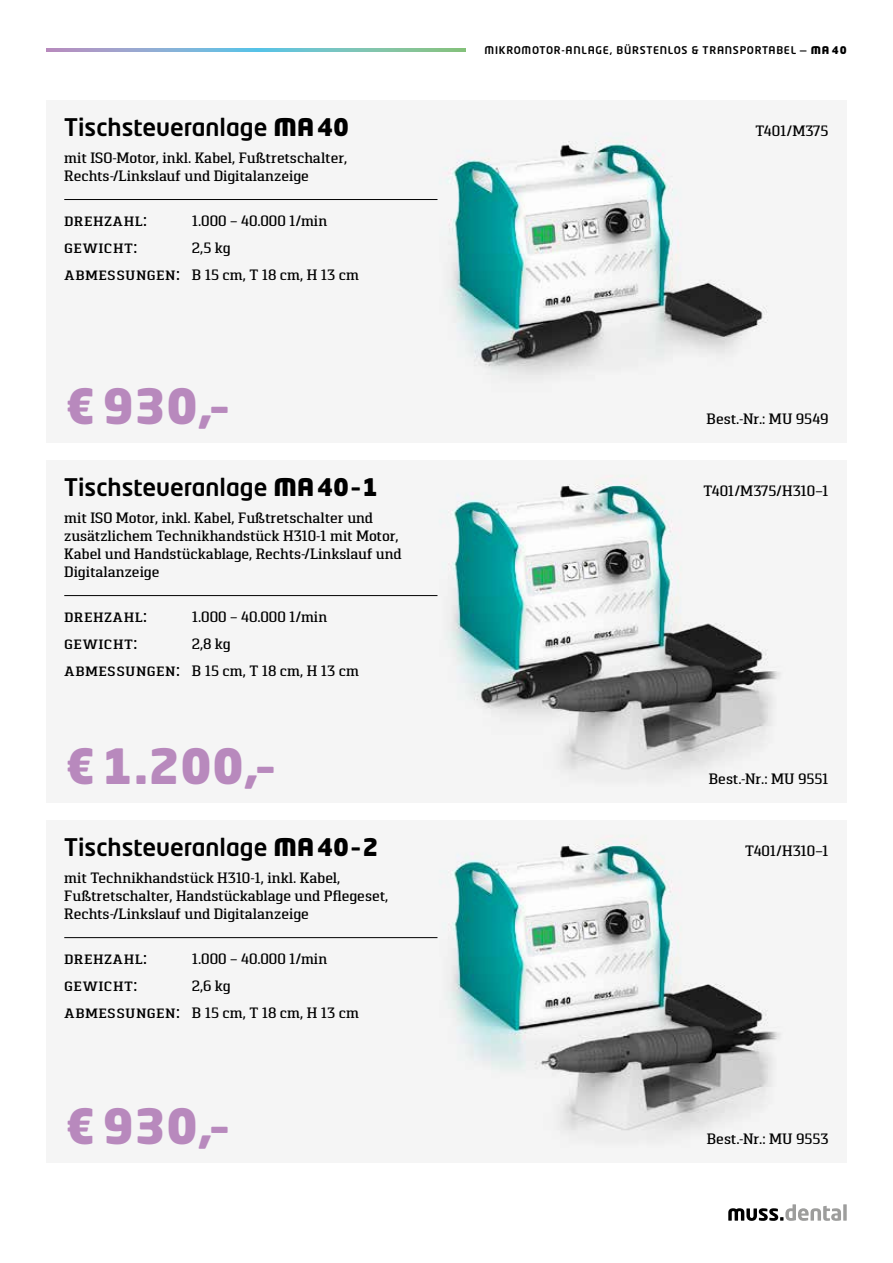
<style>
.page{position:relative;width:893px;height:1263px;background:#fff}
.page>*{position:absolute;margin:0;border:0;box-sizing:border-box;transform-origin:0 0}
.t1{font:900 48px "Neo Tech Std";color:#b889bd}
.t2{font:500 24px "Neo Tech Std";color:#000}
.t3{font:500 18px "Pancetta Serif Pro";letter-spacing:.025em;color:#000}
.t4{font:500 15px/18px "Pancetta Serif Pro";color:#000}
.t5{font:500 10.5px "Neo Tech Std";letter-spacing:.07em;color:#000}
.s1{font-weight:900}
.s2{font-size:18px}
</style>
<div class="page">
<div style="left:46px;top:100px;width:801px;height:342px;background:#f5f5f5"></div>
<div style="left:46px;top:460px;width:801px;height:342px;background:#f5f5f5"></div>
<div style="left:46px;top:820px;width:801px;height:342px;background:#f5f5f5"></div>
<img style="left:422px;top:482px;width:358px;height:290px">
<img style="left:422px;top:842px;width:358px;height:291px">
<img style="left:437px;top:141px;width:331px;height:234px">
<hr style="left:64px;top:199px;width:373px;height:1px;background:#000">
<hr style="left:64px;top:595px;width:373px;height:1px;background:#000">
<hr style="left:64px;top:937px;width:373px;height:1px;background:#000">
<svg style="left:728px;top:1204px;width:113px;height:17px"></svg>
<svg style="left:843px;top:1204px;width:4px;height:17px"></svg>
<svg style="left:46px;top:49px;width:420px;height:3px"></svg>
<h2 class="t2" style="left:64px;top:112px;width:286px">Tischsteueranlage <span class="s1">MA40</span></h2>
<p class="t4" style="left:64px;top:149px;width:285px">mit ISO-Motor, inkl. Kabel, Fußtretschalter,<br>Rechts-/Linkslauf und Digitalanzeige</p>
<p class="t3" style="left:64px;top:210px;width:84px">drehzahl:</p>
<p class="t4" style="left:192px;top:212px;width:137px">1.000 – 40.000 1/min</p>
<p class="t3" style="left:64px;top:237px;width:75px">gewicht:</p>
<p class="t4" style="left:64px;top:235px;width:296px;line-height:27px;text-align:center">2,5 kg<br><span class="s2">abmessungen:</span> B 15 cm, T 18 cm, H 13 cm</p>
<h1 class="t1" style="left:64px;top:375px;width:164px">€930,–</h1>
<h2 class="t2" style="left:64px;top:472px;width:316px">Tischsteueranlage <span class="s1">MA40–1</span></h2>
<p class="t4" style="left:64px;top:509px;width:339px">mit ISO Motor, inkl. Kabel, Fußtretschalter und zusätzlichem Technikhandstück H310-1 mit Motor, Kabel und Handstückablage, Rechts-/Linkslauf und Digitalanzeige</p>
<p class="t3" style="left:64px;top:606px;width:84px">drehzahl:</p>
<p class="t4" style="left:192px;top:608px;width:137px">1.000 – 40.000 1/min</p>
<p class="t3" style="left:64px;top:633px;width:75px">gewicht:</p>
<p class="t4" style="left:64px;top:631px;width:296px;line-height:27px;text-align:center">2,8 kg<br><span class="s2">abmessungen:</span> B 15 cm, T 18 cm, H 13 cm</p>
<h1 class="t1" style="left:64px;top:735px;width:210px">€1.200,–</h1>
<h2 class="t2" style="left:64px;top:832px;width:316px">Tischsteueranlage <span class="s1">MA40–2</span></h2>
<p class="t4" style="left:64px;top:869px;width:326px">mit Technikhandstück H310-1, inkl. Kabel,<br>Fußtretschalter, Handstückablage und Pflegeset,<br>Rechts-/Linkslauf und Digitalanzeige</p>
<p class="t3" style="left:64px;top:948px;width:84px">drehzahl:</p>
<p class="t4" style="left:192px;top:950px;width:137px">1.000 – 40.000 1/min</p>
<p class="t3" style="left:64px;top:975px;width:75px">gewicht:</p>
<p class="t4" style="left:64px;top:973px;width:296px;line-height:27px;text-align:center">2,6 kg<br><span class="s2">abmessungen:</span> B 15 cm, T 18 cm, H 13 cm</p>
<h1 class="t1" style="left:64px;top:1095px;width:164px">€930,–</h1>
<p class="t5" style="left:485px;top:44px;width:364px">MIKROMOTOR-ANLAGE, BÜRSTENLOS &amp; TRANSPORTABEL — <span class="s1">MA 40</span></p>
<p class="t4" style="left:755px;top:122px;width:75px">T401/M375</p>
<p class="t4" style="left:707px;top:410px;width:124px">Best.-Nr.: MU 9549</p>
<p class="t4" style="left:703px;top:482px;width:127px">T401/M375/H310–1</p>
<p class="t4" style="left:709px;top:770px;width:121px">Best.-Nr.: MU 9551</p>
<p class="t4" style="left:745px;top:842px;width:85px">T401/H310–1</p>
<p class="t4" style="left:707px;top:1130px;width:123px">Best.-Nr.: MU 9553</p>
</div>
